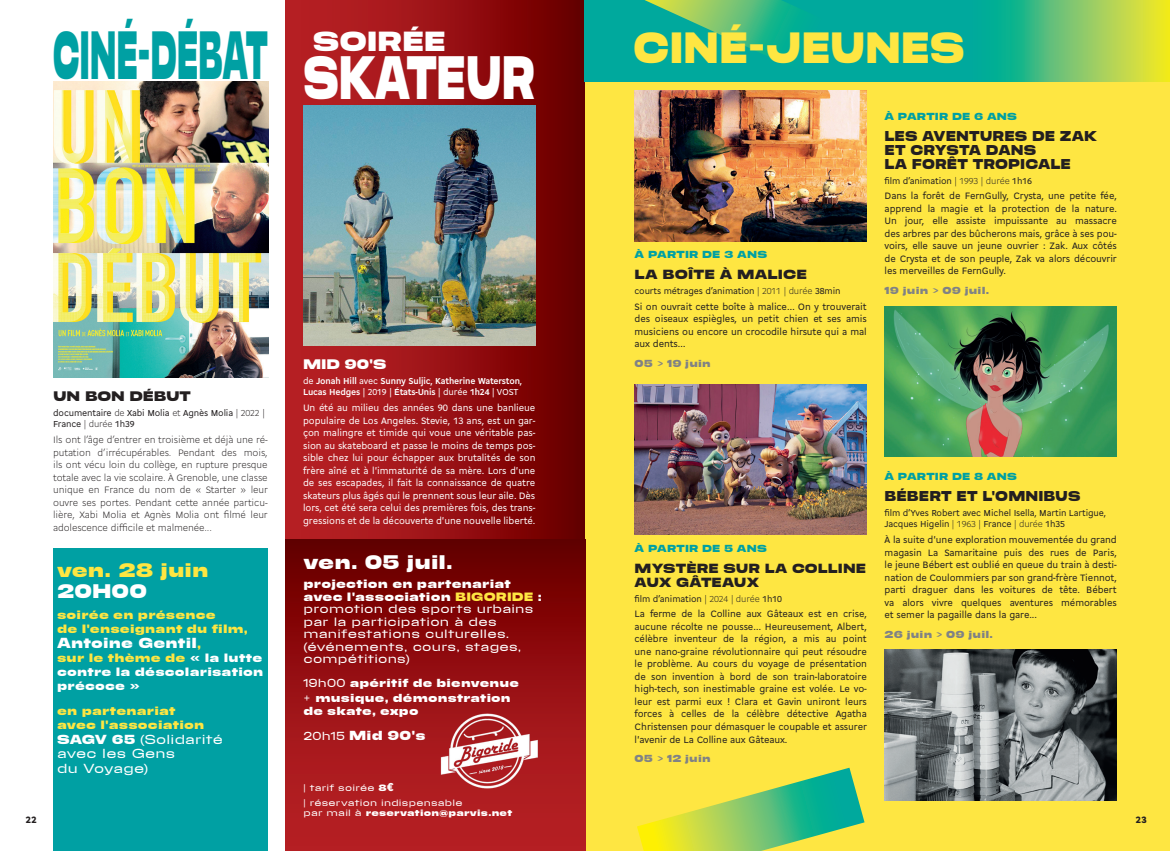
<style>
.page{position:relative;width:1170px;height:851px;background:#fff}
.page>*{position:absolute;margin:0;border:0;box-sizing:border-box;transform-origin:0 0}
.t1{font:900 58.5px "Media Sans Text Extended";letter-spacing:-.01em;color:#00a0a3;scale:.4 1}
.t2{font:900 52.5px "Media Sans Text Extended";letter-spacing:-.02em;color:#fff;scale:.61 1}
.TITRE_PAGE{font:900 37.5px "Media Sans Text Extended";letter-spacing:-.01em;color:#fee642;scale:.83 1}
.t3{font:900 23.75px "Media Sans Text Extended";letter-spacing:-.01em;color:#fff}
.TEXTE{font:900 16.88px "Media Sans Text Extended";color:#fff}
.TEXTE-2{font:900 16.88px "Media Sans Text Extended";letter-spacing:.005em;color:#fee642}
.TEXTE-3{font:900 12.5px "Media Sans Text Extended";letter-spacing:.015em;color:#fff}
.TITRE{font:900 12.25px/13.8px "Media Sans Text Extended";letter-spacing:.01em;color:#231f20;scale:.91 1}
.TITRE-2{font:900 11.88px "Media Sans Text Extended";letter-spacing:-.015em;color:#231f20}
.TITRE-3{font:900 11.88px "Media Sans Text Extended";color:#fff}
.TITRE-4{font:900 11.38px/13.8px "Media Sans Text Extended";letter-spacing:.01em;color:#231f20}
.TEXTE-4{font:300 11.25px/13.8px "Media Sans Text Extended";letter-spacing:.015em;color:#fff}
.TEXTE-5{font:900 11.25px "Media Sans Text Extended";color:#fff}
.TEXTE-6{font:300 10.38px/12.5px "Media Sans Text Extended";letter-spacing:.02em;color:#fff}
.TEXTE-7{font:900 10.38px/13.8px "Media Sans Text Extended";letter-spacing:.02em;color:#fee642}
.TEXTE-8{font:900 10.38px/13.8px "Media Sans Text Extended";letter-spacing:.02em;color:#fff;text-align:justify}
.INFOS{font:10px/12.5px "Cogito";letter-spacing:-.01em;color:#231f20;text-align:justify}
.INFOS-2{font:10px/12.5px "Cogito";letter-spacing:-.01em;color:#fff;text-align:justify}
.INFOS-3{font:300 10px/12.5px "Cogito";letter-spacing:-.01em;color:#231f20;text-align:justify}
.TEXTE-9{font:900 10px/13.1px "Media Sans Text Extended";letter-spacing:.025em;color:#fff}
.t4{font:900 10px "Cogito";color:#231f20}
.INFOS-4{font:9.38px/11.2px "Cogito";letter-spacing:-.015em;color:#231f20}
.TITRE-5{font:700 9.38px/11.2px "Cogito";letter-spacing:-.015em;color:#fff}
.TITRE-6{font:9.38px/11.2px "Cogito";letter-spacing:-.015em;color:#231f20}
.AGE{font:900 8.75px "Media Sans Text Extended";letter-spacing:.025em;color:#00a0a3}
.TITRE-7{font:900 8.75px "Media Sans Text Extended";letter-spacing:.025em;color:#808285}
.INFOS-5{font:900 8.75px "Media Sans Text Extended";letter-spacing:.025em;color:#808285}
.TEXTE-10{font:300 7.88px/10px "Media Sans Text Extended";letter-spacing:.03em;color:#fff}
.s1{font-weight:300}
.s2{font-size:10.38px;color:#fee642}
.s3{color:#fee642}
.s4{font-weight:900}
.s5{font-weight:400}
.s6{font-weight:900;color:#fee642}
.s7{font-weight:300;font-size:10px}
.s8{font-family:"Cogito";font-weight:900;font-size:12.5px}
</style>
<div class="page">
<div style="left:285px;top:0;width:300px;height:850px;background:linear-gradient(to right,#c22429,#6d0000)"></div>
<div style="left:585px;top:0;width:584px;height:850px;background:#fee642"></div>
<img style="left:634px;top:90px;width:232px;height:151px">
<img style="left:884px;top:306px;width:232px;height:151px">
<img style="left:884px;top:649px;width:232px;height:151px">
<img style="left:634px;top:384px;width:232px;height:151px">
<svg style="left:585px;top:0;width:584px;height:82px;background:#38b784"></svg>
<svg style="left:644px;top:0;width:193px;height:77px;background:#1bb090"></svg>
<img style="left:53px;top:82px;width:215px;height:296px">
<div style="left:54px;top:548px;width:214px;height:302px;background:#00a0a3"></div>
<img style="left:303px;top:106px;width:232px;height:240px">
<div style="left:285px;top:539px;width:300px;height:311px;background:linear-gradient(to bottom,#6b0000,#c02429)"></div>
<svg style="left:637px;top:767px;width:227px;height:83px"></svg>
<img style="left:439px;top:712px;width:99px;height:78px">
<p class="t1" style="left:53px;top:7px;width:539px">CINÉ-DÉBAT</p>
<p class="t3" style="left:313px;top:22px;width:134px">SOIRÉE</p>
<p class="t2" style="left:303px;top:35px;width:382px">SKATEUR</p>
<p class="TITRE-2" style="left:53px;top:386px;width:139px">UN BON DÉBUT</p>
<p class="TITRE-6" style="left:53px;top:406px;width:213px">documentaire <span class="s1">de</span> Xabi Molia <span class="s1">et</span> Agnès Molia <span class="s1">| 2022 |<br></span>France <span class="s1">| durée</span> 1h39</p>
<p class="INFOS-3" style="left:53px;top:433px;width:216px">Ils ont l’âge d’entrer en troisième et déjà une ré&shy;putation d’irrécupérables. Pendant des mois, ils ont vécu loin du collège, en rupture presque totale avec la vie scolaire. À Grenoble, une classe unique en France du nom de « Starter » leur ouvre ses portes. Pendant cette année particu&shy;lière, Xabi Molia et Agnès Molia ont filmé leur adolescence difficile et malmenée...</p>
<p class="TEXTE-2" style="left:57px;top:556px;width:153px">ven. 28 juin</p>
<p class="TEXTE" style="left:57px;top:576px;width:91px">20H00</p>
<p class="TEXTE-7" style="left:57px;top:607px;width:192px">soirée en présence<br>de l'enseignant du film,</p>
<p class="TEXTE-3" style="left:57px;top:632px;width:146px">Antoine Gentil<span class="s2">,</span></p>
<p class="TEXTE-8" style="left:57px;top:649px;width:208px"><span class="s3">sur le thème de</span> « la lutte contre la déscolarisation précoce »</p>
<p class="TEXTE-7" style="left:57px;top:703px;width:149px">en partenariat avec l'association</p>
<p class="TEXTE-4" style="left:57px;top:731px;width:167px"><span class="s4">SAGV 65</span> (Solidarité avec les Gens</p>
<p class="TEXTE-4" style="left:57px;top:760px;width:93px">du Voyage)</p>
<p class="TITRE-3" style="left:303px;top:354px;width:85px">MID 90'S</p>
<p class="TITRE-5" style="left:303px;top:374px;width:221px"><span class="s5">de</span> Jonah Hill <span class="s5">avec</span> Sunny Suljic, Katherine Waterston,<br>Lucas Hedges <span class="s5">| 2019 |</span> États-Unis <span class="s5">| durée</span> 1h24 <span class="s5">| VOST</span></p>
<p class="INFOS-2" style="left:303px;top:401px;width:234px">Un été au milieu des années 90 dans une banlieue populaire de Los Angeles. Stevie, 13 ans, est un gar&shy;çon malingre et timide qui voue une véritable pas&shy;sion au skateboard et passe le moins de temps pos&shy;sible chez lui pour échapper aux brutalités de son frère aîné et à l'immaturité de sa mère. Lors d'une de ses escapades, il fait la connaissance de quatre skateurs plus âgés qui le prennent sous leur aile. Dès lors, cet été sera celui des premières fois, des trans&shy;gressions et de la découverte d'une nouvelle liberté.</p>
<p class="TEXTE" style="left:303px;top:548px;width:151px">ven. 05 juil.</p>
<p class="TEXTE-6" style="left:303px;top:576px;width:240px"><span class="s4">projection en partenariat avec l'association</span> <span class="s6">BIGORIDE</span> <span class="s4">: </span>promotion des sports urbains par la participation à des manifestations culturelles. (événements, cours, stages, compétitions)</p>
<p class="TEXTE-9" style="left:303px;top:675px;width:217px"><span class="s1">19h00</span> apéritif de bienvenue</p>
<p class="TEXTE-9" style="left:303px;top:690px;width:209px"><span class="s1">+</span> musique, démonstration de skate, expo</p>
<p class="TEXTE-5" style="left:303px;top:726px;width:123px"><span class="s7">20h15</span> Mid 90's</p>
<p class="TITRE_PAGE" style="left:633px;top:17px;width:401px">CINÉ-JEUNES</p>
<p class="AGE" style="left:634px;top:247px;width:134px">À PARTIR DE 3 ANS</p>
<p class="TITRE-4" style="left:634px;top:266px;width:174px">LA BOÎTE À MALICE</p>
<p class="INFOS-4" style="left:634px;top:285px;width:207px">courts métrages d’animation <span class="s1">| 2011 | durée</span> 38min</p>
<p class="INFOS" style="left:634px;top:299px;width:234px">Si on ouvrait cette boîte à malice… On y trouverait des oiseaux espiègles, un petit chien et ses amis musiciens ou encore un crocodile hirsute qui a mal aux dents…</p>
<p class="INFOS-5" style="left:634px;top:356px;width:78px">05 &gt; 19 juin</p>
<p class="AGE" style="left:884px;top:109px;width:134px">À PARTIR DE 6 ANS</p>
<p class="TITRE" style="left:884px;top:128px;width:235px">LES AVENTURES DE ZAK<br>ET CRYSTA DANS<br>LA FORÊT TROPICALE</p>
<p class="INFOS-4" style="left:884px;top:174px;width:149px">film d’animation <span class="s1">| 1993 | durée</span> 1h16</p>
<p class="INFOS" style="left:884px;top:189px;width:234px">Dans la forêt de FernGully, Crysta, une petite fée, apprend la magie et la protection de la nature.<br>Un jour, elle assiste impuissante au massacre des arbres par des bûcherons mais, grâce à ses pou&shy;voirs, elle sauve un jeune ouvrier : Zak. Aux côtés de Crysta et de son peuple, Zak va alors découvrir les merveilles de FernGully.</p>
<p class="TITRE-7" style="left:884px;top:283px;width:106px">19 juin &gt; 09 juil.</p>
<p class="AGE" style="left:634px;top:541px;width:134px">À PARTIR DE 5 ANS</p>
<p class="TITRE-4" style="left:634px;top:560px;width:233px">MYSTÈRE SUR LA COLLINE<br>AUX GÂTEAUX</p>
<p class="INFOS-4" style="left:634px;top:592px;width:149px">film d’animation <span class="s1">| 2024 | durée</span> 1h10</p>
<p class="INFOS" style="left:634px;top:607px;width:234px">La ferme de la Colline aux Gâteaux est en crise, aucune récolte ne pousse… Heureusement, Albert, célèbre inventeur de la région, a mis au point une nano-graine révolutionnaire qui peut résoudre le problème. Au cours du voyage de présentation de son invention à bord de son train-laboratoire high-tech, son inestimable graine est volée. Le vo&shy;leur est parmi eux ! Clara et Gavin uniront leurs forces à celles de la célèbre détective Agatha Christensen pour démasquer le coupable et assurer l'avenir de La Colline aux Gâteaux.</p>
<p class="INFOS-5" style="left:634px;top:751px;width:78px">05 &gt; 12 juin</p>
<p class="AGE" style="left:884px;top:469px;width:134px">À PARTIR DE 8 ANS</p>
<p class="TITRE" style="left:884px;top:488px;width:217px">BÉBERT ET L'OMNIBUS</p>
<p class="INFOS-4" style="left:884px;top:506px;width:223px">film d’Yves Robert avec Michel Isella, Martin Lartigue,<br>Jacques Higelin <span class="s1">| 1963 |</span> France <span class="s1">| durée</span> 1h35</p>
<p class="INFOS" style="left:884px;top:532px;width:234px">À la suite d'une exploration mouvementée du grand magasin La Samaritaine puis des rues de Paris, le jeune Bébert est oublié en queue du train à desti&shy;nation de Coulommiers par son grand-frère Tiennot, parti draguer dans les voitures de tête. Bébert va alors vivre quelques aventures mémorables et semer la pagaille dans la gare...</p>
<p class="TITRE-7" style="left:884px;top:626px;width:110px">26 juin &gt; 09 juil.</p>
<p class="TEXTE-10" style="left:303px;top:782px;width:91px">| tarif soirée <span class="s4">8</span><span class="s8">€</span></p>
<p class="TEXTE-10" style="left:303px;top:796px;width:210px">| réservation indispensable<br>par mail à <span class="s4">reservation@parvis.net</span></p>
<p class="t4" style="left:26px;top:812px;width:12px">22</p>
<p class="t4" style="left:1135px;top:812px;width:12px">23</p>
</div>
